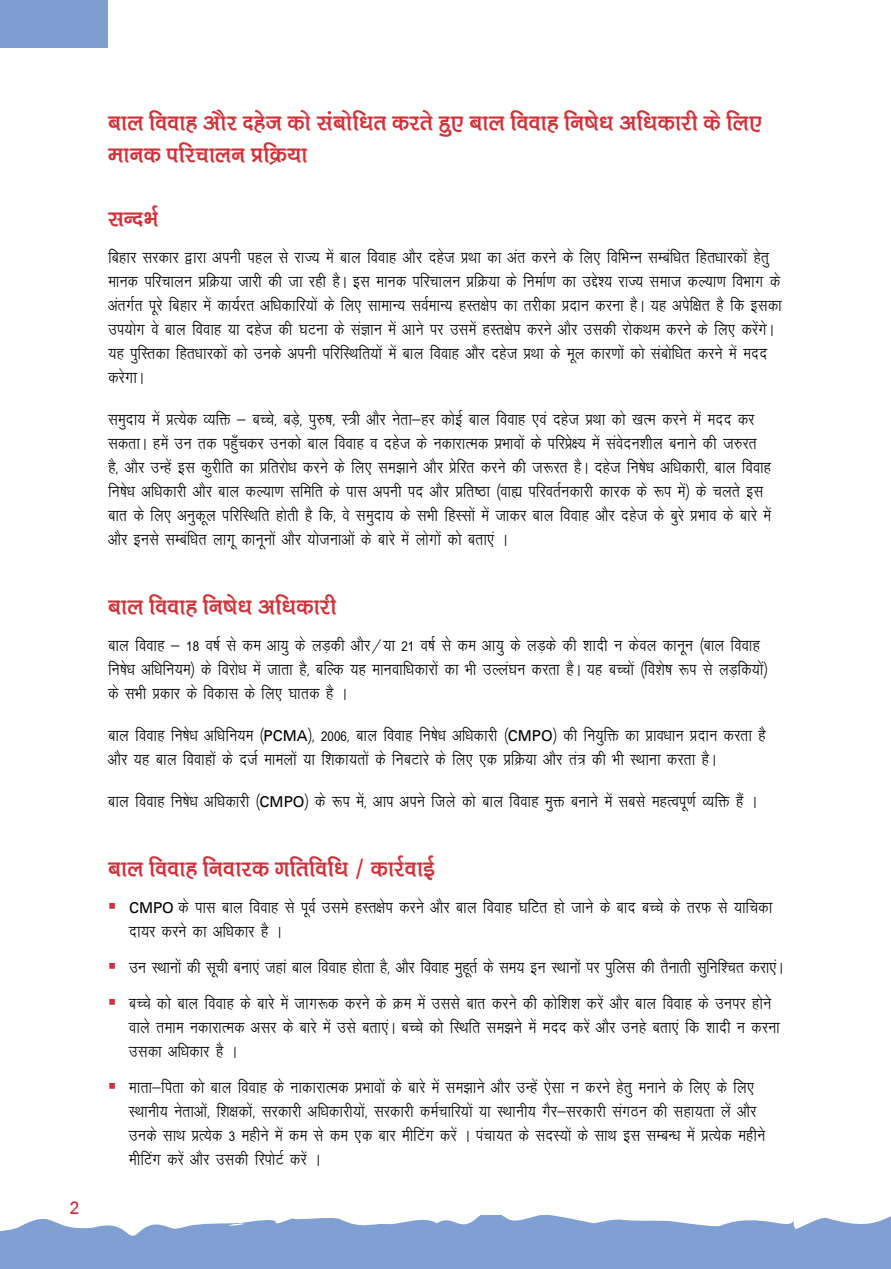
<style>
.page{position:relative;width:891px;height:1269px;background:#fff}
.page>*{position:absolute;margin:0;border:0;box-sizing:border-box;transform-origin:0 0}
.t1{font:27px/32.4px "Kruti Dev 710";color:#d13239}
.t2{font:100 19.5px/24px "Kruti Dev 010";color:#000}
.t3{font:18px "Univers";color:#d13239}
.s1{font-family:"Univers";font-weight:400;font-size:15px}
</style>
<div class="page">
<svg style="left:0;top:1215px;width:891px;height:54px;background:#91add9"></svg>
<div style="left:0;top:0;width:108px;height:48px;background:#7e9ed2"></div>
<p class="t3" style="left:69px;top:1197px;width:12px">2</p>
<h1 class="t1" style="left:108px;top:106px;width:655px">cky fookg vkSj ngst dks lacksf/kr djrs gq, cky fookg fu”ks/k vf/kdkjh ds fy, ekud ifjpkyu çfØ;k</h1>
<h1 class="t1" style="left:108px;top:202px;width:53px">lUnHkZ</h1>
<p class="t2" style="left:108px;top:246px;width:675px">fcgkj ljdkj }kjk viuh igy ls jkT; esa cky fookg vkSj ngst çFkk dk var djus ds fy, fofHkUu lEcaf/kr fgr/kkjdksa gsrq ekud ifjpkyu çfØ;k tkjh dh tk jgh gSA bl ekud ifjpkyu çfØ;k ds fuekZ.k dk mís’; jkT; lekt dY;k.k foHkkx ds varxZr iwjs fcgkj esa dk;Zjr vf/kdkfj;ksa ds fy, lkekU; loZekU; gLr{ksi dk rjhdk çnku djuk gSA ;g visf{kr gS fd bldk mi;ksx os cky fookg ;k ngst dh ?kVuk ds laKku esa vkus ij mlesa gLr{ksi djus vkSj mldh jksdFke djus ds fy, djsaxsA ;g iqfLrdk fgr/kkjdksa dks muds viuh ifjfLFkfr;ksa esa cky fookg vkSj ngst çFkk ds ewy dkj.kksa dks lacksf/kr djus esa enn djsxkA</p>
<p class="t2" style="left:108px;top:408px;width:665px">leqnk; esa çR;sd O;fä &amp; cPps] cM+s] iq#"k] L=h vkSj usrk&amp;gj dksbZ cky fookg ,oa ngst çFkk dks [kRe djus esa enn dj ldrkA gesa mu rd igq¡pdj mudks cky fookg o ngst ds udkjkRed çHkkoksa ds ifjçs{; esa laosnu’khy cukus dh t#jr gS] vkSj mUgsa bl dqjhfr dk çfrjks/k djus ds fy, le&gt;kus vkSj çsfjr djus dh t:jr gSA ngst fu"ks/k vf/kdkjh] cky fookg fu"ks/k vf/kdkjh vkSj cky dY;k.k lfefr ds ikl viuh in vkSj çfr"Bk ¼oká ifjorZudkjh dkjd ds :i esa½ ds pyrs bl ckr ds fy, vuqdwy ifjfLFkfr gksrh gS fd] os leqnk; ds lHkh fgLlksa esa tkdj cky fookg vkSj ngst ds cqjs çHkko ds ckjs esa vkSj buls lEcaf/kr ykxw dkuwuksa vkSj ;kstukvksa ds ckjs esa yksxksa dks crk,a A</p>
<h1 class="t1" style="left:108px;top:590px;width:230px">cky fookg fu”ks/k vf/kdkjh</h1>
<p class="t2" style="left:108px;top:634px;width:661px">cky fookg &amp; 18 o"kZ ls de vk;q ds yM+dh vkSj@;k 21 o"kZ ls de vk;q ds yM+ds dh ’kknh u dsoy dkuwu ¼cky fookg fu"ks/k vf/kfu;e½ ds fojks/k esa tkrk gS] cfYd ;g ekuokf/kdkjksa dk Hkh mYya?ku djrk gSA ;g cPpksa ¼fo’ks"k :i ls yM+fd;ksa½ ds lHkh çdkj ds fodkl ds fy, ?kkrd gS A</p>
<p class="t2" style="left:108px;top:724px;width:659px">cky fookg fu"ks/k vf/kfu;e ¼<span class="s1">PCMA</span>½] 2006] cky fookg fu"ks/k vf/kdkjh ¼<span class="s1">CMPO</span>½ dh fu;qfä dk çko/kku çnku djrk gS vkSj ;g cky fookgksa ds ntZ ekeyksa ;k f’kdk;rksa ds fucVkjs ds fy, ,d çfØ;k vkSj ra= dh Hkh LFkkuk djrk gSA</p>
<p class="t2" style="left:108px;top:790px;width:650px">cky fookg fu"ks/k vf/kdkjh ¼<span class="s1">CMPO</span>½ ds :i esa] vki vius ftys dks cky fookg eqä cukus esa lcls egRoiw.kZ O;fä gSa A</p>
<h1 class="t1" style="left:108px;top:852px;width:329px">cky fookg fuokjd xfrfof/k @ dkjZokbZ</h1>
<p class="t2" style="left:129px;top:896px;width:645px"><span class="s1">CMPO</span> ds ikl cky fookg ls iwoZ mles gLr{ksi djus vkSj cky fookg ?kfVr gks tkus ds ckn cPps ds rjQ ls ;kfpdk nk;j djus dk vf/kdkj gS A</p>
<p class="t2" style="left:129px;top:950px;width:655px;line-height:36px">mu LFkkuksa dh lwph cuk,a tgka cky fookg gksrk gS] vkSj fookg eqgwrZ ds le; bu LFkkuksa ij iqfyl dh rSukrh lqfuf’pr djk,aA cPps dks cky fookg ds ckjs esa tkx:d djus ds Øe esa mlls ckr djus dh dksf’k’k djsa vkSj cky fookg ds muij gksus</p>
<p class="t2" style="left:129px;top:1016px;width:652px">okys reke udkjkRed vlj ds ckjs esa mls crk,aA cPps dks fLFkfr le&gt;us esa enn djsa vkSj mugs crk,a fd ’kknh u djuk mldk vf/kdkj gS A</p>
<p class="t2" style="left:129px;top:1076px;width:638px">ekrk&amp;firk dks cky fookg ds ukdkjkRed çHkkoksa ds ckjs esa le&gt;kus vkSj mUgsa ,slk u djus gsrq eukus ds fy, ds fy, LFkkuh; usrkvksa] f’k{kdksa] ljdkjh vf/kdkjh;ksa] ljdkjh deZpkfj;ksa ;k LFkkuh; xSj&amp;ljdkjh laxBu dh lgk;rk ysa vkSj muds lkFk çR;sd 3 eghus esa de ls de ,d ckj ehfVax djsa A iapk;r ds lnL;ksa ds lkFk bl lEcU/k esa çR;sd eghus ehfVax djsa vkSj mldh fjiksVZ djsa A</p>
</div>
